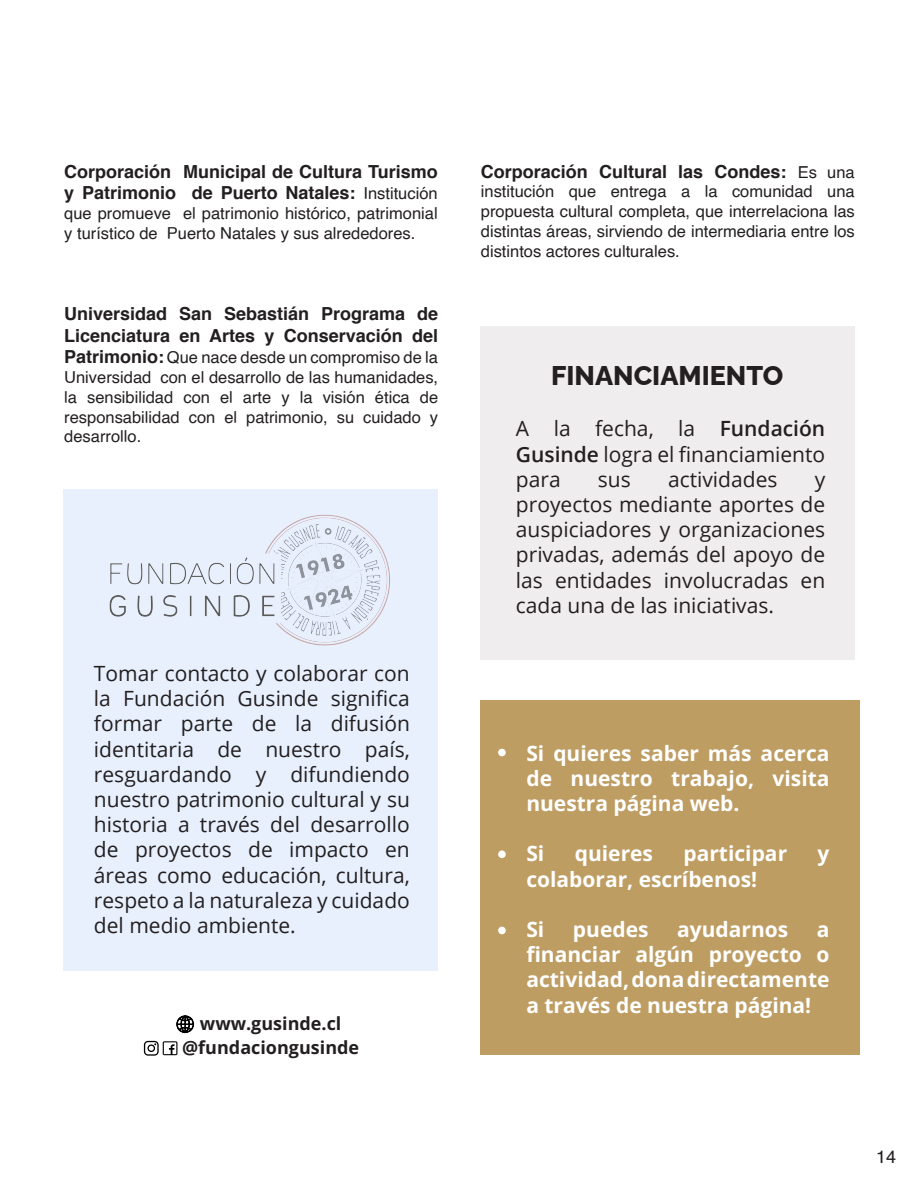
<style>
.page{position:relative;width:918px;height:1188px;background:#fff}
.page>*{position:absolute;margin:0;border:0;box-sizing:border-box;transform-origin:0 0}
.t1{font:800 27px "Raleway";color:#231f20}
.t2{font:21px/25.2px "Open Sans";color:#231f20;text-align:justify}
.t3{font:700 21px/25.2px "Open Sans";color:#fff;text-align:justify}
.t4{font:700 18px/21.6px "Helvetica";color:#231f20}
.t5{font:700 18px "Open Sans";color:#231f20}
.t6{font:18px "Helvetica";color:#231f20}
.t7{font:16.5px/19.8px "Helvetica";color:#231f20;text-align:justify}
.s1{font-weight:400;font-size:16.5px}
.s2{font-weight:700;font-size:18px}
.s3{font-weight:600}
</style>
<div class="page">
<div style="left:481px;top:700px;width:379px;height:355px;background:#be9d63"></div>
<div style="left:64px;top:489px;width:374px;height:482px;background:#e8f0fe"></div>
<img style="left:109px;top:514px;width:281px;height:132px">
<svg style="left:177px;top:1016px;width:17px;height:17px"></svg>
<svg style="left:144px;top:1041px;width:33px;height:15px"></svg>
<div style="left:498px;top:749px;width:8px;height:7px;background:#fff;border-radius:50%"></div>
<div style="left:498px;top:850px;width:8px;height:8px;background:#fff;border-radius:50%"></div>
<div style="left:498px;top:927px;width:8px;height:7px;background:#fff;border-radius:50%"></div>
<div style="left:480px;top:327px;width:375px;height:333px;background:#f0edee"></div>
<p class="t4" style="left:64px;top:161px;width:375px">Corporación Municipal de Cultura Turismo y Patrimonio de Puerto Natales: <span class="s1">Institución</span></p>
<p class="t7" style="left:64px;top:204px;width:375px">que promueve el patrimonio histórico, patrimonial y turístico de Puerto Natales y sus alrededores.</p>
<p class="t4" style="left:64px;top:303px;width:375px">Universidad San Sebastián Programa de<br>Licenciatura en Artes y Conservación del</p>
<p class="t7" style="left:64px;top:348px;width:375px"><span class="s2">Patrimonio:</span> Que nace desde un compromiso de la Universidad con el desarrollo de las humanidades, la sensibilidad con el arte y la visión ética de responsabilidad con el patrimonio, su cuidado y desarrollo.</p>
<p class="t2" style="left:94px;top:660px;width:317px">Tomar contacto y colaborar con la Fundación Gusinde significa formar parte de la difusión identitaria de nuestro país, resguardando y difundiendo nuestro patrimonio cultural y su historia a través del desarrollo de proyectos de impacto en áreas como educación, cultura, respeto a la naturaleza y cuidado del medio ambiente.</p>
<p class="t5" style="left:200px;top:1011px;width:143px">www.gusinde.cl</p>
<p class="t5" style="left:182px;top:1035px;width:179px">@fundaciongusinde</p>
<p class="t4" style="left:481px;top:161px;width:375px">Corporación Cultural las Condes: <span class="s1">Es una</span></p>
<p class="t7" style="left:481px;top:182px;width:375px">institución que entrega a la comunidad una propuesta cultural completa, que interrelaciona las distintas áreas, sirviendo de intermediaria entre los distintos actores culturales.</p>
<p class="t1" style="left:551px;top:354px;width:234px">FINANCIAMIENTO</p>
<p class="t2" style="left:516px;top:416px;width:311px">A la fecha, la <span class="s3">Fundación Gusinde</span> logra el financiamiento para</p>
<p class="t2" style="left:598px;top:466px;width:34px">sus</p>
<p class="t2" style="left:668px;top:466px;width:111px">actividades</p>
<p class="t2" style="left:516px;top:466px;width:311px;text-indent:299px">y proyectos mediante aportes de auspiciadores y organizaciones privadas, además del apoyo de las entidades involucradas en cada una de las iniciativas.</p>
<p class="t3" style="left:526px;top:740px;width:305px">Si quieres saber más acerca de nuestro trabajo, visita nuestra página web.</p>
<p class="t3" style="left:526px;top:841px;width:19px">Si</p>
<p class="t3" style="left:575px;top:841px;width:80px">quieres</p>
<p class="t3" style="left:683px;top:841px;width:105px">participar</p>
<p class="t3" style="left:818px;top:841px;width:13px">y</p>
<p class="t3" style="left:526px;top:866px;width:232px">colaborar, escríbenos!</p>
<p class="t3" style="left:526px;top:916px;width:19px">Si</p>
<p class="t3" style="left:573px;top:916px;width:77px">puedes</p>
<p class="t3" style="left:677px;top:916px;width:113px">ayudarnos</p>
<p class="t3" style="left:526px;top:916px;width:305px;text-indent:290px">a financiar algún proyecto o actividad, dona directamente a través de nuestra página!</p>
<p class="t6" style="left:876px;top:1143px;width:22px">14</p>
</div>
